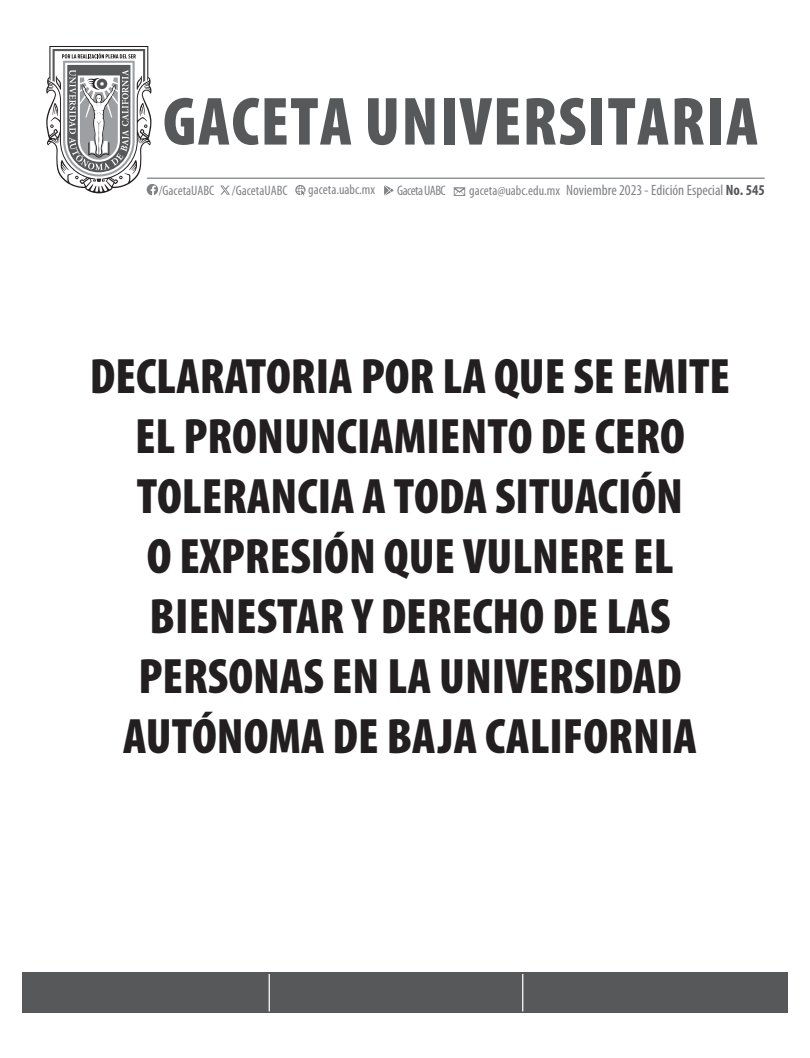
<style>
.page{position:relative;width:810px;height:1058px;background:#fff}
.page>*{position:absolute;margin:0;border:0;box-sizing:border-box;transform-origin:0 0}
.Egresados_Texto{font:900 condensed 68.75px "Myriad Pro";letter-spacing:.02em;color:#57585a}
.t1{font:900 condensed 50px/60px "Myriad Pro";color:#231f20;text-align:center}
.Portada_Contactos{font:condensed 15px "Myriad Pro";color:#808285}
.Portada_Contactos-2{font:condensed 13.75px "Myriad Pro";color:#808285}
.Portada_Contactos-3{font:condensed 13.75px "Myriad Pro";letter-spacing:-.04em;color:#808285}
.s1{font-size:13.75px}
.s2{font-weight:700;color:#57585a}
</style>
<div class="page">
<hr style="left:147px;top:178px;width:617px;height:1px;background:#808285">
<svg style="left:295px;top:185px;width:10px;height:11px"></svg>
<svg style="left:454px;top:187px;width:11px;height:9px"></svg>
<svg style="left:384px;top:185px;width:9px;height:10px"></svg>
<div style="left:22px;top:972px;width:766px;height:40px;background:#57585a"></div>
<hr style="left:269px;top:974px;width:1px;height:37px;background:#fff">
<hr style="left:522px;top:974px;width:1px;height:37px;background:#fff">
<svg style="left:220px;top:186px;width:10px;height:9px"></svg>
<svg style="left:46px;top:46px;width:112px;height:150px"></svg>
<p class="Egresados_Texto" style="left:163px;top:78px;width:597px">GACETA UNIVERSITARIA</p>
<p class="Portada_Contactos-2" style="left:159px;top:182px;width:57px">/GacetaUABC</p>
<p class="Portada_Contactos-2" style="left:308px;top:181px;width:68px">gaceta.uabc.mx</p>
<p class="Portada_Contactos-3" style="left:397px;top:182px;width:50px">Gaceta UABC</p>
<p class="Portada_Contactos" style="left:469px;top:181px;width:297px"><span class="s1">gaceta@uabc.edu.mx</span> Noviembre 2023 - Edición Especial <span class="s2">No. 545</span></p>
<p class="Portada_Contactos-2" style="left:232px;top:182px;width:57px">/GacetaUABC</p>
<p class="t1" style="left:90px;top:345px;width:642px">DECLARATORIA POR LA QUE SE EMITE<br>EL PRONUNCIAMIENTO DE CERO<br>TOLERANCIA A TODA SITUACIÓN<br>O EXPRESIÓN QUE VULNERE EL<br>BIENESTAR Y DERECHO DE LAS<br>PERSONAS EN LA UNIVERSIDAD<br>AUTÓNOMA DE BAJA CALIFORNIA</p>
</div>
